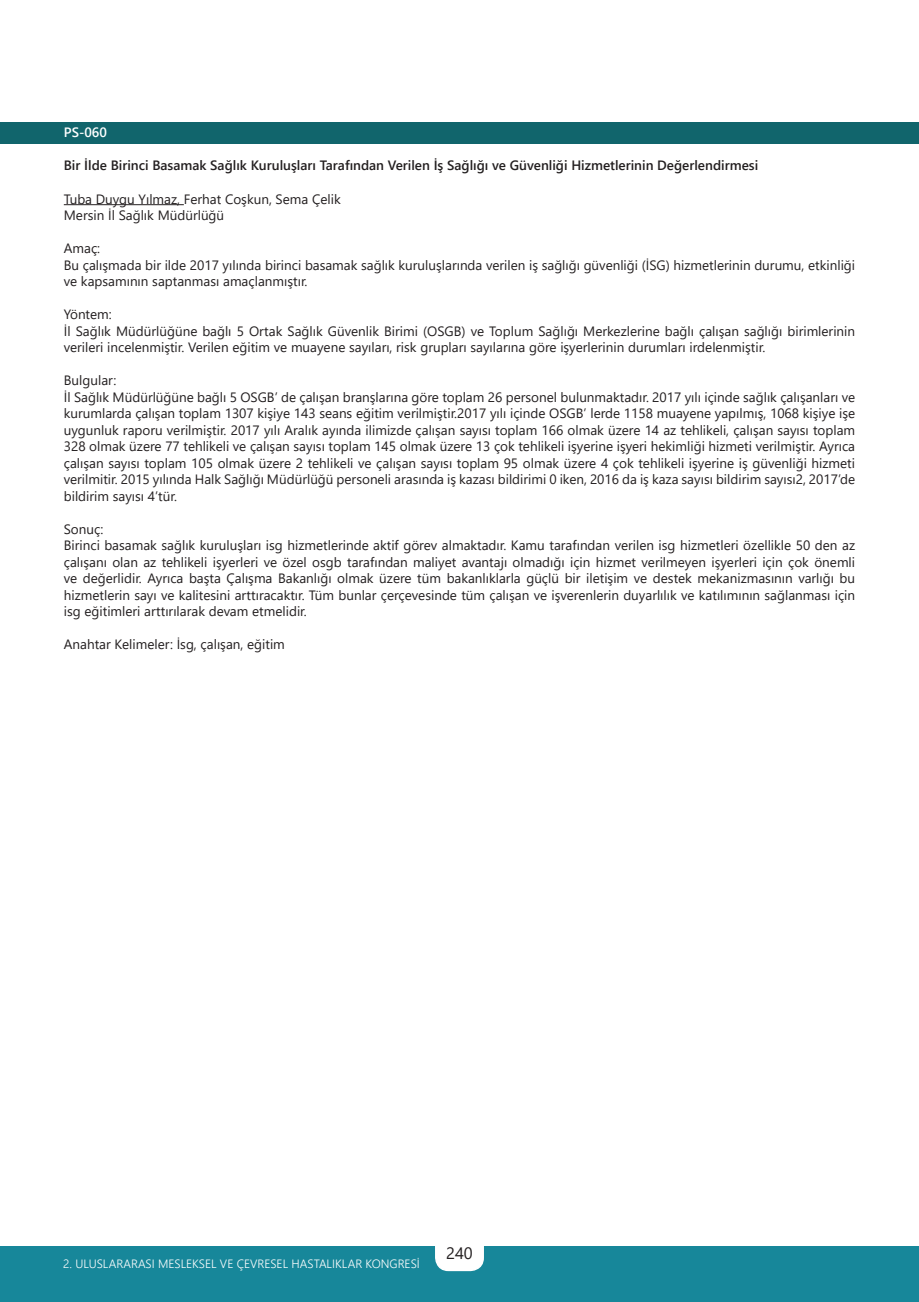
<style>
.page{position:relative;width:919px;height:1302px;background:#fff}
.page>*{position:absolute;margin:0;border:0;box-sizing:border-box;transform-origin:0 0}
.t1{font:16.5px "Segoe UI";color:#231f20}
.t2{font:13.5px/16.5px "Segoe UI";color:#231f20}
.t3{font:600 13.5px "Segoe UI";color:#231f20}
.t4{font:600 13.5px "Segoe UI";color:#fff}
.t5{font:300 12px "Segoe UI";color:#fff}
</style>
<div class="page">
<div style="left:0;top:1246px;width:918px;height:55px;background:#17879a"></div>
<hr style="left:918px;top:1246px;width:1px;height:55px;background:#17879a">
<div style="left:436px;top:1222px;width:47px;height:48px;background:#fff;border-radius:13px"></div>
<div style="left:435px;top:1221px;width:49px;height:49px;border:2px solid #fff;border-radius:13px"></div>
<div style="left:0;top:122px;width:918px;height:22px;background:#11656c"></div>
<hr style="left:64px;top:204px;width:120px;height:1px;background:#231f20">
<p class="t4" style="left:64px;top:120px;width:45px">PS-060</p>
<p class="t3" style="left:64px;top:153px;width:695px">Bir İlde Birinci Basamak Sağlık Kuruluşları Tarafından Verilen İş Sağlığı ve Güvenliği Hizmetlerinin Değerlendirmesi</p>
<p class="t2" style="left:64px;top:189px;width:278px">Tuba Duygu Yılmaz, Ferhat Coşkun, Sema Çelik</p>
<p class="t2" style="left:64px;top:206px;width:162px">Mersin İl Sağlık Müdürlüğü</p>
<p class="t2" style="left:64px;top:239px;width:38px">Amaç:</p>
<p class="t2" style="left:64px;top:255px;width:792px">Bu çalışmada bir ilde 2017 yılında birinci basamak sağlık kuruluşlarında verilen iş sağlığı güvenliği (İSG) hizmetlerinin durumu, etkinliği ve kapsamının saptanması amaçlanmıştır.</p>
<p class="t2" style="left:64px;top:305px;width:49px">Yöntem:</p>
<p class="t2" style="left:64px;top:321px;width:792px">İl Sağlık Müdürlüğüne bağlı 5 Ortak Sağlık Güvenlik Birimi (OSGB) ve Toplum Sağlığı Merkezlerine bağlı çalışan sağlığı birimlerinin verileri incelenmiştir. Verilen eğitim ve muayene sayıları, risk grupları sayılarına göre işyerlerinin durumları irdelenmiştir.</p>
<p class="t2" style="left:64px;top:371px;width:54px">Bulgular:</p>
<p class="t2" style="left:64px;top:387px;width:792px;text-align:justify">İl Sağlık Müdürlüğüne bağlı 5 OSGB’ de çalışan branşlarına göre toplam 26 personel bulunmaktadır. 2017 yılı içinde sağlık çalışanları ve kurumlarda çalışan toplam 1307 kişiye 143 seans eğitim verilmiştir.2017 yılı içinde OSGB’ lerde 1158 muayene yapılmış, 1068 kişiye işe uygunluk raporu verilmiştir. 2017 yılı Aralık ayında ilimizde çalışan sayısı toplam 166 olmak üzere 14 az tehlikeli, çalışan sayısı toplam 328 olmak üzere 77 tehlikeli ve çalışan sayısı toplam 145 olmak üzere 13 çok tehlikeli işyerine işyeri hekimliği hizmeti verilmiştir. Ayrıca çalışan sayısı toplam 105 olmak üzere 2 tehlikeli ve çalışan sayısı toplam 95 olmak üzere 4 çok tehlikeli işyerine iş güvenliği hizmeti verilmitir. 2015 yılında Halk Sağlığı Müdürlüğü personeli arasında iş kazası bildirimi 0 iken, 2016 da iş kaza sayısı bildirim sayısı2, 2017’de bildirim sayısı 4’tür.</p>
<p class="t2" style="left:64px;top:519px;width:41px">Sonuç:</p>
<p class="t2" style="left:64px;top:536px;width:792px;text-align:justify">Birinci basamak sağlık kuruluşları isg hizmetlerinde aktif görev almaktadır. Kamu tarafından verilen isg hizmetleri özellikle 50 den az çalışanı olan az tehlikeli işyerleri ve özel osgb tarafından maliyet avantajı olmadığı için hizmet verilmeyen işyerleri için çok önemli ve değerlidir. Ayrıca başta Çalışma Bakanlığı olmak üzere tüm bakanlıklarla güçlü bir iletişim ve destek mekanizmasının varlığı bu hizmetlerin sayı ve kalitesini arttıracaktır. Tüm bunlar çerçevesinde tüm çalışan ve işverenlerin duyarlılık ve katılımının sağlanması için isg eğitimleri arttırılarak devam etmelidir.</p>
<p class="t2" style="left:64px;top:635px;width:222px">Anahtar Kelimeler: İsg, çalışan, eğitim</p>
<p class="t5" style="left:63px;top:1252px;width:358px">2. ULUSLARARASI MESLEKSEL VE ÇEVRESEL HASTALIKLAR KONGRESİ</p>
<p class="t1" style="left:446px;top:1236px;width:28px">240</p>
</div>
